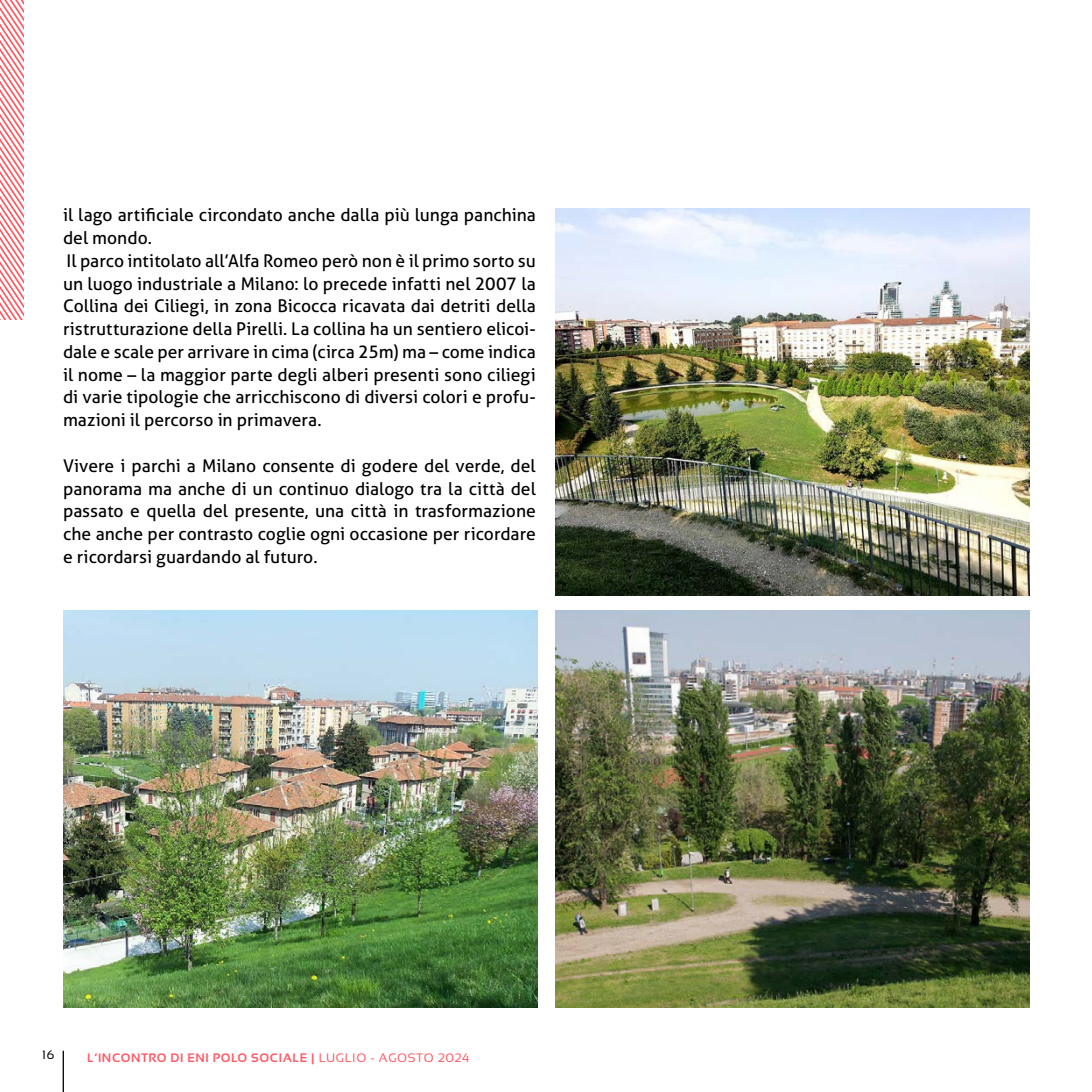
<style>
.page{position:relative;width:1092px;height:1092px;background:#fff}
.page>*{position:absolute;margin:0;border:0;box-sizing:border-box;transform-origin:0 0}
.t1{font:17.5px/22.8px "Aller";color:#000}
.t2{font:700 12.25px "Sansation";letter-spacing:.05em;color:#ff5964}
.t3{font:12.25px "Sansation";color:#000}
.s1{font-weight:400}
</style>
<div class="page">
<hr style="left:63px;top:1050px;width:1px;height:41px;background:#000">
<svg style="left:0;top:0;width:24px;height:319px"></svg>
<img style="left:555px;top:208px;width:474px;height:387px">
<img style="left:555px;top:610px;width:474px;height:397px">
<img style="left:63px;top:610px;width:474px;height:397px">
<p class="t1" style="left:63px;top:204px;width:474px">il lago artificiale circondato anche dalla più lunga panchina del mondo.<br>Il parco intitolato all’Alfa Romeo però non è il primo sorto su un luogo industriale a Milano: lo precede infatti nel 2007 la Collina dei Ciliegi, in zona Bicocca ricavata dai detriti della ristrutturazione della Pirelli. La collina ha un sentiero elicoi&shy;dale e scale per arrivare in cima (circa 25m) ma – come indica il nome – la maggior parte degli alberi presenti sono ciliegi di varie tipologie che arricchiscono di diversi colori e profu&shy;mazioni il percorso in primavera.</p>
<p class="t1" style="left:63px;top:454px;width:474px;text-align:justify">Vivere i parchi a Milano consente di godere del verde, del panorama ma anche di un continuo dialogo tra la città del passato e quella del presente, una città in trasformazione che anche per contrasto coglie ogni occasione per ricordare e ricordarsi guardando al futuro.</p>
<p class="t3" style="left:42px;top:1047px;width:14px">16</p>
<p class="t2" style="left:87px;top:1050px;width:384px">L’INCONTRO DI ENI POLO SOCIALE | <span class="s1">LUGLIO - AGOSTO 2024</span></p>
</div>
